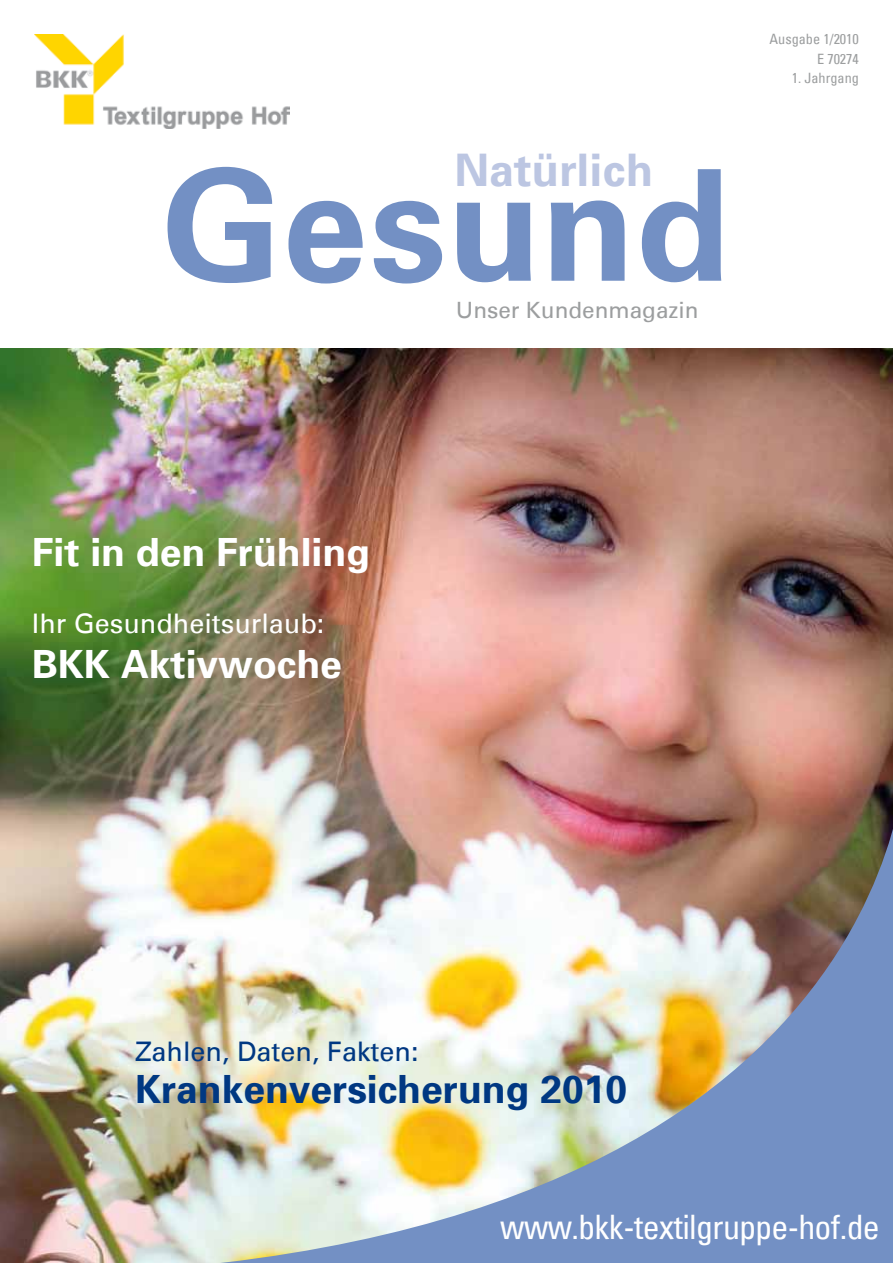
<style>
.page{position:relative;width:893px;height:1263px;background:#fff}
.page>*{position:absolute;margin:0;border:0;box-sizing:border-box;transform-origin:0 0}
.t1{font:700 154.5px "Univers S";color:#7390c4}
.t2{font:700 45px "Univers S";color:#bcc6e2}
.t3{font:700 39px "Univers";color:#fff}
.t4{font:700 39px "Univers";color:#003882}
.t5{font:condensed 33.75px "Univers S";color:#fff}
.t6{font:27px "Univers";color:#fff}
.t7{font:27px "Univers";color:#003882}
.t8{font:22.5px "Univers";color:#9c9e9f}
.t9{font:condensed 14.25px/19.5px "Univers";color:#9c9e9f;text-align:right}
</style>
<div class="page">
<img style="left:0;top:349px;width:893px;height:404px">
<img style="left:0;top:753px;width:893px;height:510px">
<img style="left:34px;top:34px;width:255px;height:94px">
<p class="t2" style="left:454px;top:144px;width:200px">Natürlich</p>
<h1 class="t1" style="left:162px;top:135px;width:571px">Gesund</h1>
<p class="t8" style="left:456px;top:296px;width:244px">Unser Kundenmagazin</p>
<p class="t9" style="left:769px;top:29px;width:91px">Ausgabe 1/2010<br>E 70274</p>
<p class="t9" style="left:792px;top:68px;width:69px">1. Jahrgang</p>
<p class="t3" style="left:32px;top:527px;width:340px">Fit in den Frühling</p>
<p class="t6" style="left:32px;top:606px;width:294px">Ihr Gesundheitsurlaub:</p>
<p class="t3" style="left:32px;top:639px;width:311px">BKK Aktivwoche</p>
<p class="t7" style="left:135px;top:1034px;width:285px">Zahlen, Daten, Fakten:</p>
<p class="t4" style="left:135px;top:1064px;width:494px">Krankenversicherung 2010</p>
<p class="t5" style="left:501px;top:1206px;width:380px">www.bkk-textilgruppe-hof.de</p>
</div>
